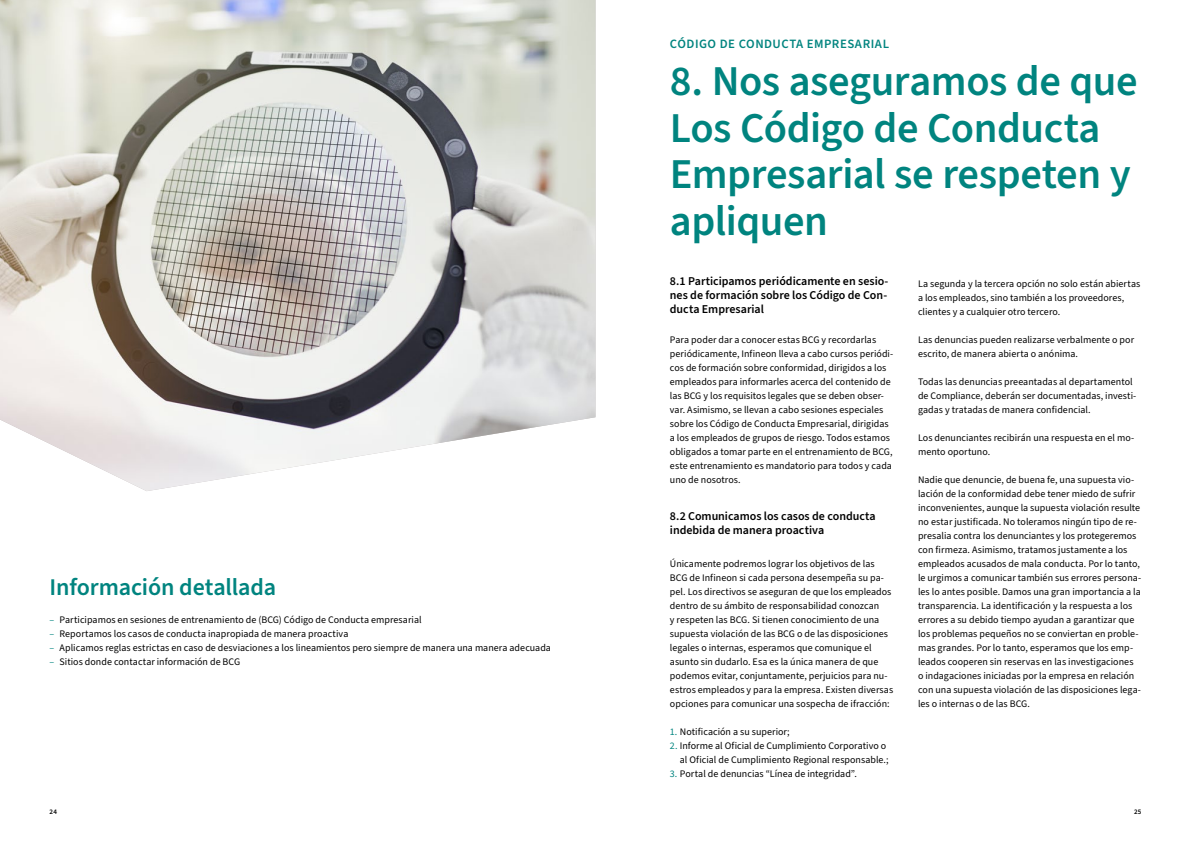
<style>
.page{position:relative;width:1191px;height:842px;background:#fff}
.page>*{position:absolute;margin:0;border:0;box-sizing:border-box;transform-origin:0 0}
.t1{font:600 42.5px/46.8px "Source Sans 3";letter-spacing:-.01em;color:#00847f}
.t2{font:600 24px "Source Sans 3";letter-spacing:-.01em;color:#00847f}
.t3{font:600 12.8px "Source Sans 3";letter-spacing:.04em;color:#00847f}
.t4{font:600 12px/14px "Source Sans 3";color:#000;text-align:justify}
.t5{font:10px/14px "Source Sans 3";letter-spacing:.005em;color:#000}
.t6{font:600 7px "Source Sans 3";color:#000}
.s1{color:#00847f}
</style>
<div class="page">
<img style="left:0;top:0;width:595px;height:491px">
<h2 class="t2" style="left:50px;top:571px;width:228px">Información detallada</h2>
<p class="t5" style="left:50px;top:613px;width:373px"><span class="s1">–</span> Participamos en sesiones de entrenamiento de (BCG) Código de Conducta empresarial</p>
<p class="t5" style="left:50px;top:627px;width:300px"><span class="s1">–</span> Reportamos los casos de conducta inapropiada de manera proactiva</p>
<p class="t5" style="left:50px;top:641px;width:503px"><span class="s1">–</span> Aplicamos reglas estrictas en caso de desviaciones a los lineamientos pero siempre de manera una manera adecuada</p>
<p class="t5" style="left:50px;top:655px;width:192px"><span class="s1">–</span> Sitios donde contactar información de BCG</p>
<p class="t3" style="left:670px;top:35px;width:221px">CÓDIGO DE CONDUCTA EMPRESARIAL</p>
<h1 class="t1" style="left:670px;top:59px;width:469px">8. Nos aseguramos de que<br>Los Código de Conducta<br>Empresarial se respeten y apliquen</h1>
<p class="t4" style="left:670px;top:275px;width:220px">8.1 Participamos periódicamente en sesio&shy;nes de formación sobre los Código de Con&shy;ducta Empresarial</p>
<p class="t5" style="left:670px;top:333px;width:225px">Para poder dar a conocer estas BCG y recordarlas periódicamente, Infineon lleva a cabo cursos periódi&shy;cos de formación sobre conformidad, dirigidos a los empleados para informarles acerca del contenido de las BCG y los requisitos legales que se deben obser&shy;var. Asimismo, se llevan a cabo sesiones especiales sobre los Código de Conducta Empresarial, dirigidas a los empleados de grupos de riesgo. Todos estamos obligados a tomar parte en el entrenamiento de BCG, este entrenamiento es mandatorio para todos y cada uno de nosotros.</p>
<p class="t4" style="left:670px;top:509px;width:207px">8.2 Comunicamos los casos de conducta indebida de manera proactiva</p>
<p class="t5" style="left:670px;top:557px;width:225px">Únicamente podremos lograr los objetivos de las BCG de Infineon si cada persona desempeña su pa&shy;pel. Los directivos se aseguran de que los empleados dentro de su ámbito de responsabilidad conozcan<br>y respeten las BCG. Si tienen conocimiento de una supuesta violación de las BCG o de las disposiciones legales o internas, esperamos que comunique el asunto sin dudarlo. Esa es la única manera de que podemos evitar, conjuntamente, perjuicios para nu&shy;estros empleados y para la empresa. Existen diversas opciones para comunicar una sospecha de ifracción:</p>
<p class="t5" style="left:670px;top:725px;width:121px"><span class="s1">1.</span> Notificación a su superior;</p>
<p class="t5" style="left:670px;top:739px;width:220px;text-align:right"><span class="s1">2.</span> Informe al Oficial de Cumplimiento Corporativo o al Oficial de Cumplimiento Regional responsable.;</p>
<p class="t5" style="left:670px;top:767px;width:189px"><span class="s1">3.</span> Portal de denuncias “Línea de integridad”.</p>
<p class="t5" style="left:918px;top:277px;width:224px">La segunda y la tercera opción no solo están abiertas a los empleados, sino también a los proveedores, clientes y a cualquier otro tercero.</p>
<p class="t5" style="left:918px;top:333px;width:218px">Las denuncias pueden realizarse verbalmente o por escrito, de manera abierta o anónima.</p>
<p class="t5" style="left:918px;top:375px;width:220px">Todas las denuncias preeantadas al departamentol de Compliance, deberán ser documentadas, investi&shy;gadas y tratadas de manera confidencial.</p>
<p class="t5" style="left:918px;top:431px;width:218px">Los denunciantes recibirán una respuesta en el mo&shy;mento oportuno.</p>
<p class="t5" style="left:918px;top:473px;width:225px">Nadie que denuncie, de buena fe, una supuesta vio&shy;lación de la conformidad debe tener miedo de sufrir inconvenientes, aunque la supuesta violación resulte no estar justificada. No toleramos ningún tipo de re&shy;presalia contra los denunciantes y los protegeremos con firmeza. Asimismo, tratamos justamente a los empleados acusados de mala conducta. Por lo tanto, le urgimos a comunicar también sus errores persona&shy;les lo antes posible. Damos una gran importancia a la transparencia. La identificación y la respuesta a los errores a su debido tiempo ayudan a garantizar que los problemas pequeños no se conviertan en proble&shy;mas grandes. Por lo tanto, esperamos que los emp&shy;leados cooperen sin reservas en las investigaciones o indagaciones iniciadas por la empresa en relación con una supuesta violación de las disposiciones lega&shy;les o internas o de las BCG.</p>
<p class="t6" style="left:50px;top:807px;width:9px">24</p>
<p class="t6" style="left:1134px;top:807px;width:9px">25</p>
</div>
